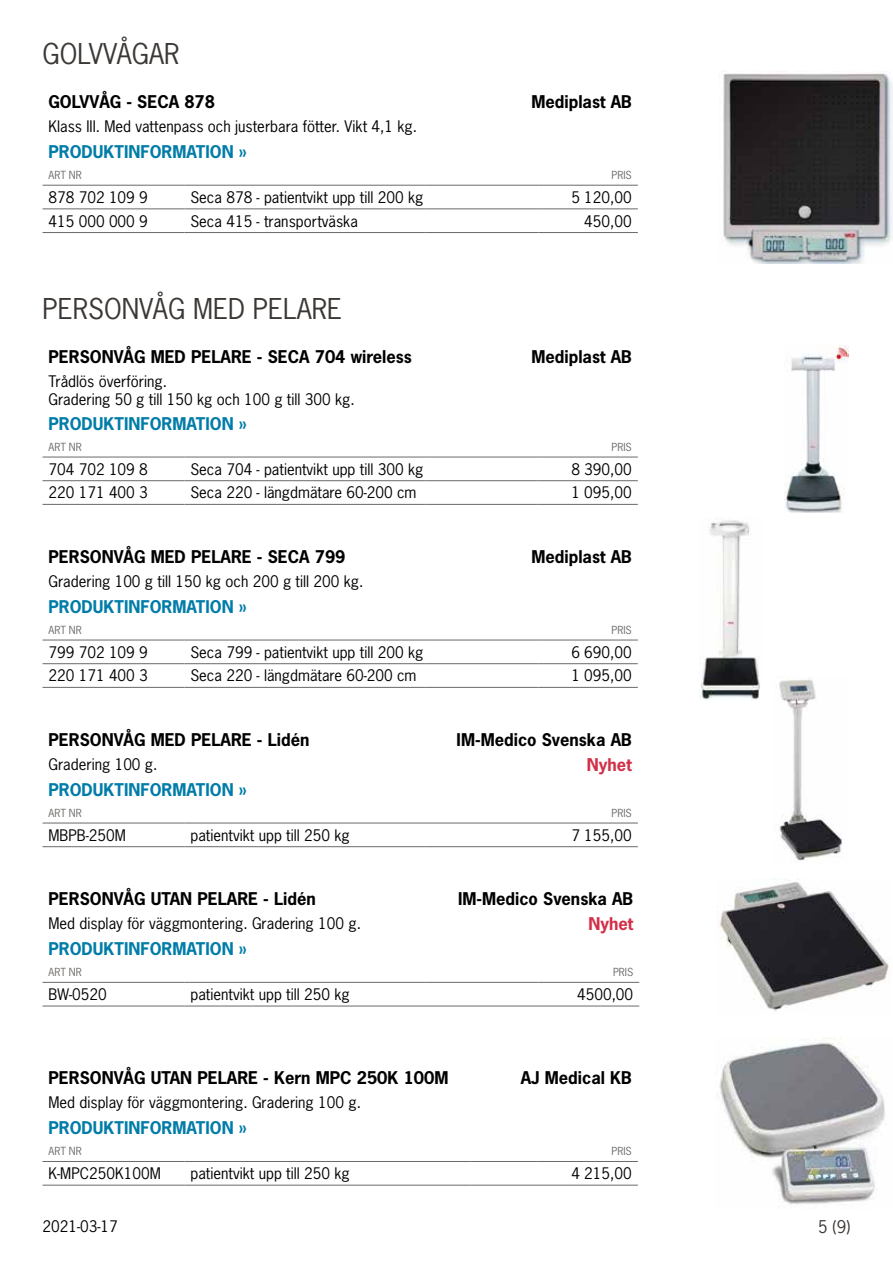
<style>
.page{position:relative;width:893px;height:1263px;background:#fff}
.page>*{position:absolute;margin:0;border:0;box-sizing:border-box;transform-origin:0 0}
.Rubrik_1{font:27px "News Gothic Std";color:#3c3835}
.Egennamn{font:700 16.5px "News Gothic Std";color:#000}
.Hyperlänk{font:700 16.5px "News Gothic Std";color:#007ca9}
.Leverantör{font:700 16.5px "News Gothic Std";color:#000}
.Egennamn-2{font:700 16.5px "News Gothic Std";color:#d22f48}
.t1{font:16.5px "News Gothic Std";color:#3c3835}
.Brödtext{font:15px "News Gothic Std";color:#000}
.Art_nr{font:10.5px "News Gothic Std";color:#6c6a68}
</style>
<div class="page">
<hr style="left:43px;top:185px;width:141px;height:1px;background:#6c6a68">
<hr style="left:184px;top:185px;width:241px;height:1px;background:#6c6a68">
<hr style="left:425px;top:185px;width:114px;height:1px;background:#6c6a68">
<hr style="left:539px;top:185px;width:99px;height:1px;background:#6c6a68">
<hr style="left:43px;top:209px;width:141px;height:1px;background:#6c6a68">
<hr style="left:184px;top:209px;width:241px;height:1px;background:#6c6a68">
<hr style="left:425px;top:209px;width:114px;height:1px;background:#6c6a68">
<hr style="left:539px;top:209px;width:99px;height:1px;background:#6c6a68">
<hr style="left:43px;top:232px;width:141px;height:1px;background:#6c6a68">
<hr style="left:184px;top:232px;width:241px;height:1px;background:#6c6a68">
<hr style="left:425px;top:232px;width:114px;height:1px;background:#6c6a68">
<hr style="left:539px;top:232px;width:99px;height:1px;background:#6c6a68">
<hr style="left:43px;top:457px;width:141px;height:1px;background:#6c6a68">
<hr style="left:184px;top:457px;width:241px;height:1px;background:#6c6a68">
<hr style="left:425px;top:457px;width:112px;height:1px;background:#6c6a68">
<hr style="left:537px;top:457px;width:101px;height:1px;background:#6c6a68">
<hr style="left:43px;top:480px;width:141px;height:1px;background:#6c6a68">
<hr style="left:184px;top:480px;width:241px;height:1px;background:#6c6a68">
<hr style="left:425px;top:480px;width:112px;height:1px;background:#6c6a68">
<hr style="left:537px;top:480px;width:101px;height:1px;background:#6c6a68">
<hr style="left:43px;top:504px;width:141px;height:1px;background:#6c6a68">
<hr style="left:184px;top:504px;width:241px;height:1px;background:#6c6a68">
<hr style="left:425px;top:504px;width:112px;height:1px;background:#6c6a68">
<hr style="left:537px;top:504px;width:101px;height:1px;background:#6c6a68">
<hr style="left:43px;top:640px;width:141px;height:1px;background:#6c6a68">
<hr style="left:184px;top:640px;width:241px;height:1px;background:#6c6a68">
<hr style="left:425px;top:640px;width:114px;height:1px;background:#6c6a68">
<hr style="left:539px;top:640px;width:99px;height:1px;background:#6c6a68">
<hr style="left:43px;top:663px;width:141px;height:1px;background:#6c6a68">
<hr style="left:184px;top:663px;width:241px;height:1px;background:#6c6a68">
<hr style="left:425px;top:663px;width:114px;height:1px;background:#6c6a68">
<hr style="left:539px;top:663px;width:99px;height:1px;background:#6c6a68">
<hr style="left:43px;top:687px;width:141px;height:1px;background:#6c6a68">
<hr style="left:184px;top:687px;width:241px;height:1px;background:#6c6a68">
<hr style="left:425px;top:687px;width:114px;height:1px;background:#6c6a68">
<hr style="left:539px;top:687px;width:99px;height:1px;background:#6c6a68">
<hr style="left:43px;top:823px;width:141px;height:1px;background:#6c6a68">
<hr style="left:184px;top:823px;width:241px;height:1px;background:#6c6a68">
<hr style="left:425px;top:823px;width:118px;height:1px;background:#6c6a68">
<hr style="left:543px;top:823px;width:95px;height:1px;background:#6c6a68">
<hr style="left:43px;top:846px;width:141px;height:1px;background:#6c6a68">
<hr style="left:184px;top:846px;width:241px;height:1px;background:#6c6a68">
<hr style="left:425px;top:846px;width:118px;height:1px;background:#6c6a68">
<hr style="left:543px;top:846px;width:95px;height:1px;background:#6c6a68">
<hr style="left:43px;top:982px;width:141px;height:1px;background:#6c6a68">
<hr style="left:184px;top:982px;width:241px;height:1px;background:#6c6a68">
<hr style="left:425px;top:982px;width:114px;height:1px;background:#6c6a68">
<hr style="left:539px;top:982px;width:100px;height:1px;background:#6c6a68">
<hr style="left:43px;top:1006px;width:141px;height:1px;background:#6c6a68">
<hr style="left:184px;top:1006px;width:241px;height:1px;background:#6c6a68">
<hr style="left:425px;top:1006px;width:114px;height:1px;background:#6c6a68">
<hr style="left:539px;top:1006px;width:100px;height:1px;background:#6c6a68">
<hr style="left:43px;top:1161px;width:141px;height:1px;background:#6c6a68">
<hr style="left:184px;top:1161px;width:287px;height:1px;background:#6c6a68">
<hr style="left:471px;top:1161px;width:66px;height:1px;background:#6c6a68">
<hr style="left:537px;top:1161px;width:101px;height:1px;background:#6c6a68">
<hr style="left:43px;top:1185px;width:141px;height:1px;background:#6c6a68">
<hr style="left:184px;top:1185px;width:287px;height:1px;background:#6c6a68">
<hr style="left:471px;top:1185px;width:66px;height:1px;background:#6c6a68">
<hr style="left:537px;top:1185px;width:101px;height:1px;background:#6c6a68">
<img style="left:723px;top:73px;width:170px;height:191px">
<img style="left:784px;top:345px;width:64px;height:167px">
<img style="left:699px;top:520px;width:61px;height:179px">
<img style="left:719px;top:879px;width:170px;height:133px">
<img style="left:719px;top:1037px;width:166px;height:168px">
<img style="left:779px;top:679px;width:64px;height:182px">
<p class="Rubrik_1" style="left:43px;top:36px;width:139px">GOLVVÅGAR</p>
<p class="Egennamn" style="left:49px;top:91px;width:168px">GOLVVÅG - SECA 878</p>
<p class="Leverantör" style="left:531px;top:91px;width:102px">Mediplast AB</p>
<p class="Brödtext" style="left:49px;top:117px;width:370px">Klass III. Med vattenpass och justerbara fötter. Vikt 4,1 kg.</p>
<p class="Hyperlänk" style="left:49px;top:141px;width:200px">PRODUKTINFORMATION »</p>
<p class="Art_nr" style="left:49px;top:168px;width:35px">ART NR</p>
<p class="Art_nr" style="left:612px;top:168px;width:22px">PRIS</p>
<p class="Brödtext" style="left:49px;top:188px;width:101px">878 702 109 9</p>
<p class="Brödtext" style="left:190px;top:188px;width:235px">Seca 878 - patientvikt upp till 200 kg</p>
<p class="Brödtext" style="left:571px;top:188px;width:62px">5 120,00</p>
<p class="Brödtext" style="left:49px;top:211px;width:101px">415 000 000 9</p>
<p class="Brödtext" style="left:190px;top:211px;width:169px">Seca 415 - transportväska</p>
<p class="Brödtext" style="left:584px;top:211px;width:49px">450,00</p>
<p class="Rubrik_1" style="left:43px;top:291px;width:301px">PERSONVÅG MED PELARE</p>
<p class="Egennamn" style="left:49px;top:346px;width:365px">PERSONVÅG MED PELARE - SECA 704 wireless</p>
<p class="Leverantör" style="left:531px;top:346px;width:102px">Mediplast AB</p>
<p class="Brödtext" style="left:49px;top:372px;width:120px">Trådlös överföring.</p>
<p class="Brödtext" style="left:49px;top:390px;width:308px">Gradering 50 g till 150 kg och 100 g till 300 kg.</p>
<p class="Hyperlänk" style="left:49px;top:412px;width:200px">PRODUKTINFORMATION »</p>
<p class="Art_nr" style="left:49px;top:440px;width:35px">ART NR</p>
<p class="Art_nr" style="left:612px;top:440px;width:22px">PRIS</p>
<p class="Brödtext" style="left:49px;top:459px;width:101px">704 702 109 8</p>
<p class="Brödtext" style="left:190px;top:459px;width:235px">Seca 704 - patientvikt upp till 300 kg</p>
<p class="Brödtext" style="left:571px;top:459px;width:62px">8 390,00</p>
<p class="Brödtext" style="left:49px;top:483px;width:101px">220 171 400 3</p>
<p class="Brödtext" style="left:190px;top:483px;width:228px">Seca 220 - längdmätare 60-200 cm</p>
<p class="Brödtext" style="left:571px;top:483px;width:62px">1 095,00</p>
<p class="Egennamn" style="left:49px;top:546px;width:299px">PERSONVÅG MED PELARE - SECA 799</p>
<p class="Leverantör" style="left:531px;top:546px;width:102px">Mediplast AB</p>
<p class="Brödtext" style="left:49px;top:571px;width:317px">Gradering 100 g till 150 kg och 200 g till 200 kg.</p>
<p class="Hyperlänk" style="left:49px;top:595px;width:200px">PRODUKTINFORMATION »</p>
<p class="Art_nr" style="left:49px;top:623px;width:35px">ART NR</p>
<p class="Art_nr" style="left:612px;top:623px;width:22px">PRIS</p>
<p class="Brödtext" style="left:49px;top:642px;width:101px">799 702 109 9</p>
<p class="Brödtext" style="left:190px;top:642px;width:235px">Seca 799 - patientvikt upp till 200 kg</p>
<p class="Brödtext" style="left:571px;top:642px;width:62px">6 690,00</p>
<p class="Brödtext" style="left:49px;top:666px;width:101px">220 171 400 3</p>
<p class="Brödtext" style="left:190px;top:666px;width:228px">Seca 220 - längdmätare 60-200 cm</p>
<p class="Brödtext" style="left:571px;top:666px;width:62px">1 095,00</p>
<p class="Egennamn" style="left:49px;top:729px;width:262px">PERSONVÅG MED PELARE - Lidén</p>
<p class="Leverantör" style="left:457px;top:729px;width:177px">IM-Medico Svenska AB</p>
<p class="Brödtext" style="left:49px;top:754px;width:111px">Gradering 100 g.</p>
<p class="Egennamn-2" style="left:587px;top:754px;width:46px">Nyhet</p>
<p class="Hyperlänk" style="left:49px;top:778px;width:200px">PRODUKTINFORMATION »</p>
<p class="Art_nr" style="left:49px;top:806px;width:35px">ART NR</p>
<p class="Art_nr" style="left:612px;top:806px;width:22px">PRIS</p>
<p class="Brödtext" style="left:49px;top:825px;width:79px">MBPB-250M</p>
<p class="Brödtext" style="left:190px;top:825px;width:161px">patientvikt upp till 250 kg</p>
<p class="Brödtext" style="left:571px;top:825px;width:62px">7 155,00</p>
<p class="Egennamn" style="left:49px;top:888px;width:269px">PERSONVÅG UTAN PELARE - Lidén</p>
<p class="Leverantör" style="left:458px;top:888px;width:177px">IM-Medico Svenska AB</p>
<p class="Brödtext" style="left:49px;top:914px;width:314px">Med display för väggmontering. Gradering 100 g.</p>
<p class="Egennamn-2" style="left:588px;top:913px;width:46px">Nyhet</p>
<p class="Hyperlänk" style="left:49px;top:938px;width:200px">PRODUKTINFORMATION »</p>
<p class="Art_nr" style="left:49px;top:966px;width:35px">ART NR</p>
<p class="Art_nr" style="left:613px;top:966px;width:22px">PRIS</p>
<p class="Brödtext" style="left:49px;top:985px;width:60px">BW-0520</p>
<p class="Brödtext" style="left:190px;top:985px;width:161px">patientvikt upp till 250 kg</p>
<p class="Brödtext" style="left:577px;top:985px;width:58px">4500,00</p>
<p class="Egennamn" style="left:49px;top:1067px;width:401px">PERSONVÅG UTAN PELARE - Kern MPC 250K 100M</p>
<p class="Leverantör" style="left:521px;top:1067px;width:113px">AJ Medical KB</p>
<p class="Brödtext" style="left:49px;top:1093px;width:314px">Med display för väggmontering. Gradering 100 g.</p>
<p class="Hyperlänk" style="left:49px;top:1117px;width:200px">PRODUKTINFORMATION »</p>
<p class="Art_nr" style="left:49px;top:1145px;width:35px">ART NR</p>
<p class="Art_nr" style="left:612px;top:1145px;width:22px">PRIS</p>
<p class="Brödtext" style="left:49px;top:1164px;width:114px">K-MPC250K100M</p>
<p class="Brödtext" style="left:190px;top:1164px;width:161px">patientvikt upp till 250 kg</p>
<p class="Brödtext" style="left:571px;top:1164px;width:62px">4 215,00</p>
<p class="Brödtext" style="left:43px;top:1217px;width:77px">2021-03-17</p>
<p class="t1" style="left:818px;top:1216px;width:34px">5 (9)</p>
</div>
